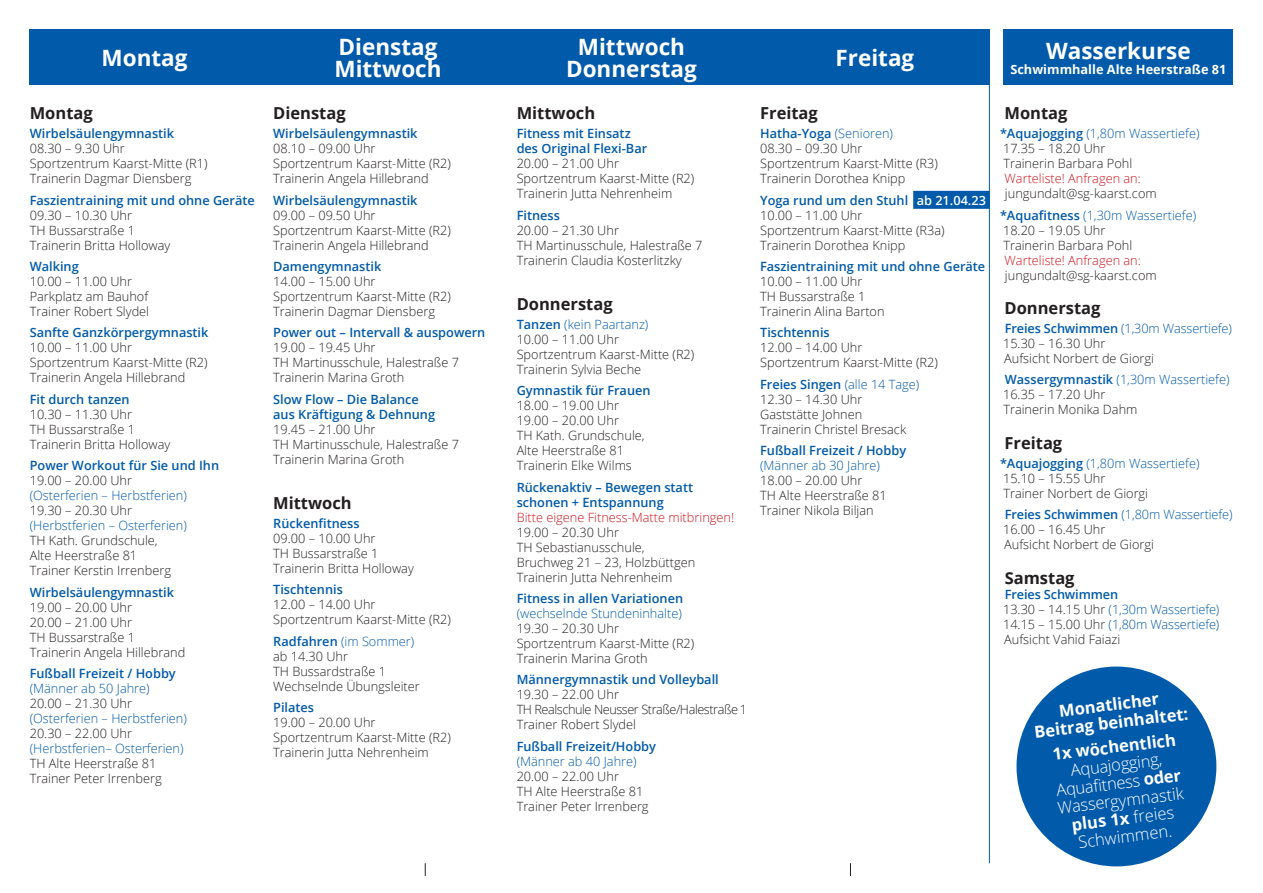
<style>
.page{position:relative;width:1263px;height:893px;background:#fff}
.page>*{position:absolute;margin:0;border:0;box-sizing:border-box;transform-origin:0 0}
.t1{font:700 22.5px/22.5px "Open Sans";color:#fff}
.t2{font:700 16.5px "Open Sans";color:#231f20}
.t3{font:300 16.5px/18px "Open Sans";color:#fff;text-align:center}
.t4{font:700 16.5px/18px "Open Sans";color:#fff;text-align:center}
.t5{font:300 12.75px/15px "Open Sans";color:#231f20}
.t6{font:300 12.75px/15px "Open Sans";color:#015aaa}
.t7{font:300 12.75px/15px "Open Sans";letter-spacing:-.035em;color:#231f20}
.t8{font:600 12.75px/15px "Open Sans";color:#015aaa}
.t9{font:700 12.75px "Open Sans";color:#fff}
.s1{font-weight:600;color:#015aaa}
.s2{font-weight:300;color:#231f20}
.s3{color:#015aaa}
.s4{font-weight:600}
.s5{color:#231f20}
.s6{color:#cd151d}
.s7{font-weight:600;color:#fff}
.s8{font-weight:700}
</style>
<div class="page">
<div style="left:30px;top:30px;width:960px;height:55px;background:#015aaa"></div>
<div style="left:913px;top:191px;width:77px;height:18px;background:#015aaa"></div>
<div style="left:1003px;top:30px;width:230px;height:55px;background:#015aaa"></div>
<svg style="left:425px;top:863px;width:1px;height:13px"></svg>
<svg style="left:850px;top:863px;width:1px;height:13px"></svg>
<hr style="left:989px;top:85px;width:1px;height:778px;background:#015aaa">
<div style="left:1016px;top:666px;width:200px;height:200px;background:#015aaa;border-radius:50%"></div>
<p class="t1" style="left:102px;top:46px;width:87px">Montag</p>
<p class="t2" style="left:30px;top:101px;width:65px">Montag</p>
<p class="t5" style="left:30px;top:126px;width:179px"><span class="s1">Wirbelsäulengymnastik<br></span>08.30 – 9.30 Uhr<br>Sportzentrum Kaarst-Mitte (R1)<br>Trainerin Dagmar Diensberg</p>
<p class="t8" style="left:30px;top:192px;width:227px">Faszientraining mit und ohne Geräte<br><span class="s2">09.30 – 10.30 Uhr</span></p>
<p class="t5" style="left:30px;top:222px;width:107px">TH Bussarstraße 1</p>
<p class="t5" style="left:30px;top:237px;width:142px">Trainerin Britta Holloway</p>
<p class="t5" style="left:30px;top:258px;width:121px"><span class="s1">Walking<br></span>10.00 – 11.00 Uhr<br>Parkplatz am Bauhof<br>Trainer Robert Slydel</p>
<p class="t5" style="left:30px;top:325px;width:180px"><span class="s1">Sanfte Ganzkörpergymnastik<br></span>10.00 – 11.00 Uhr<br>Sportzentrum Kaarst-Mitte (R2)<br>Trainerin Angela Hillebrand</p>
<p class="t5" style="left:30px;top:391px;width:142px"><span class="s1">Fit durch tanzen<br></span>10.30 – 11.30 Uhr<br>TH Bussarstraße 1<br>Trainerin Britta Holloway</p>
<p class="t5" style="left:30px;top:458px;width:191px"><span class="s1">Power Workout für Sie und Ihn<br></span>19.00 – 20.00 Uhr<br><span class="s3">(Osterferien – Herbstferien)<br></span>19.30 – 20.30 Uhr<br><span class="s3">(Herbstferien – Osterferien)<br></span>TH Kath. Grundschule,<br>Alte Heerstraße 81<br>Trainer Kerstin Irrenberg</p>
<p class="t5" style="left:30px;top:584px;width:157px"><span class="s1">Wirbelsäulengymnastik<br></span>19.00 – 20.00 Uhr<br>20.00 – 21.00 Uhr<br>TH Bussarstraße 1<br>Trainerin Angela Hillebrand</p>
<p class="t6" style="left:30px;top:665px;width:159px"><span class="s4">Fußball Freizeit / Hobby </span>(Männer ab 50 Jahre)<br><span class="s5">20.00 – 21.30 Uhr </span>(Osterferien – Herbstferien)<br><span class="s5">20.30 – 22.00 Uhr </span>(Herbstferien– Osterferien)<br><span class="s5">TH Alte Heerstraße 81<br>Trainer Peter Irrenberg</span></p>
<p class="t1" style="left:334px;top:35px;width:109px">Dienstag<br>Mittwoch</p>
<p class="t1" style="left:566px;top:35px;width:132px;text-align:center">Mittwoch<br>Donnerstag</p>
<p class="t1" style="left:835px;top:46px;width:80px">Freitag</p>
<p class="t1" style="left:1046px;top:39px;width:146px">Wasserkurse</p>
<p class="t9" style="left:1010px;top:60px;width:218px">Schwimmhalle Alte Heerstraße 81</p>
<p class="t2" style="left:1004px;top:101px;width:65px">Montag</p>
<p class="t5" style="left:1000px;top:126px;width:201px"><span class="s1">*Aquajogging</span> <span class="s3">(1,80m Wassertiefe)<br></span>17.35 – 18.20 Uhr<br>Trainerin Barbara Pohl<br><span class="s6">Warteliste! Anfragen an: </span>jungundalt@sg-kaarst.com</p>
<p class="t5" style="left:1000px;top:207px;width:198px"><span class="s1">*Aquafitness</span> <span class="s3">(1,30m Wassertiefe)<br></span>18.20 – 19.05 Uhr<br>Trainerin Barbara Pohl<br><span class="s6">Warteliste! Anfragen an: </span>jungundalt@sg-kaarst.com</p>
<p class="t2" style="left:1004px;top:296px;width:97px">Donnerstag</p>
<p class="t5" style="left:1003px;top:321px;width:230px"><span class="s1">Freies Schwimmen</span> <span class="s3">(1,30m Wassertiefe)<br></span>15.30 – 16.30 Uhr<br>Aufsicht Norbert de Giorgi</p>
<p class="t5" style="left:1003px;top:372px;width:228px"><span class="s1">Wassergymnastik</span> <span class="s3">(1,30m Wassertiefe)<br></span>16.35 – 17.20 Uhr<br>Trainerin Monika Dahm</p>
<p class="t2" style="left:1004px;top:431px;width:59px">Freitag</p>
<p class="t5" style="left:1000px;top:455px;width:201px"><span class="s1">*Aquajogging</span> <span class="s3">(1,80m Wassertiefe)<br></span>15.10 – 15.55 Uhr<br>Trainer Norbert de Giorgi</p>
<p class="t5" style="left:1003px;top:507px;width:231px"><span class="s1">Freies Schwimmen</span> <span class="s3">(1,80m Wassertiefe)<br></span>16.00 – 16.45 Uhr<br>Aufsicht Norbert de Giorgi</p>
<p class="t2" style="left:1005px;top:566px;width:71px">Samstag</p>
<p class="t8" style="left:1005px;top:586px;width:115px">Freies Schwimmen</p>
<p class="t6" style="left:1003px;top:601px;width:218px"><span class="s5">13.30 – 14.15 Uhr</span> (1,30m Wassertiefe)<br><span class="s5">14.15 – 15.00 Uhr</span> (1,80m Wassertiefe)</p>
<p class="t5" style="left:1004px;top:631px;width:117px">Aufsicht Vahid Faiazi</p>
<p class="t2" style="left:273px;top:101px;width:74px">Dienstag</p>
<p class="t5" style="left:273px;top:126px;width:179px"><span class="s1">Wirbelsäulengymnastik<br></span>08.10 – 09.00 Uhr<br>Sportzentrum Kaarst-Mitte (R2)<br>Trainerin Angela Hillebrand</p>
<p class="t5" style="left:273px;top:192px;width:179px"><span class="s1">Wirbelsäulengymnastik<br></span>09.00 – 09.50 Uhr<br>Sportzentrum Kaarst-Mitte (R2)<br>Trainerin Angela Hillebrand</p>
<p class="t5" style="left:273px;top:258px;width:179px"><span class="s1">Damengymnastik<br></span>14.00 – 15.00 Uhr<br>Sportzentrum Kaarst-Mitte (R2)<br>Trainerin Dagmar Diensberg</p>
<p class="t5" style="left:273px;top:325px;width:214px"><span class="s1">Power out – Intervall &amp; auspowern<br></span>19.00 – 19.45 Uhr<br>TH Martinusschule, Halestraße 7<br>Trainerin Marina Groth</p>
<p class="t5" style="left:273px;top:391px;width:187px"><span class="s1">Slow Flow – Die Balance<br>aus Kräftigung &amp; Dehnung<br></span>19.45 – 21.00 Uhr<br>TH Martinusschule, Halestraße 7<br>Trainerin Marina Groth</p>
<p class="t2" style="left:273px;top:491px;width:80px">Mittwoch</p>
<p class="t5" style="left:273px;top:515px;width:142px"><span class="s1">Rückenfitness<br></span>09.00 – 10.00 Uhr<br>TH Bussarstraße 1<br>Trainerin Britta Holloway</p>
<p class="t5" style="left:273px;top:582px;width:179px"><span class="s1">Tischtennis<br></span>12.00 – 14.00 Uhr<br>Sportzentrum Kaarst-Mitte (R2)</p>
<p class="t5" style="left:273px;top:633px;width:148px"><span class="s1">Radfahren</span> <span class="s3">(im Sommer) </span>ab 14.30 Uhr<br>TH Bussardstraße 1<br>Wechselnde Übungsleiter</p>
<p class="t5" style="left:273px;top:700px;width:179px"><span class="s1">Pilates<br></span>19.00 – 20.00 Uhr<br>Sportzentrum Kaarst-Mitte (R2)<br>Trainerin Jutta Nehrenheim</p>
<p class="t2" style="left:517px;top:101px;width:80px">Mittwoch</p>
<p class="t5" style="left:517px;top:126px;width:179px"><span class="s1">Fitness mit Einsatz<br>des Original Flexi-Bar<br></span>20.00 – 21.00 Uhr<br>Sportzentrum Kaarst-Mitte (R2)<br>Trainerin Jutta Nehrenheim</p>
<p class="t5" style="left:517px;top:207px;width:187px"><span class="s1">Fitness<br></span>20.00 – 21.30 Uhr<br>TH Martinusschule, Halestraße 7<br>Trainerin Claudia Kosterlitzky</p>
<p class="t2" style="left:517px;top:292px;width:97px">Donnerstag</p>
<p class="t5" style="left:517px;top:316px;width:179px"><span class="s1">Tanzen</span> <span class="s3">(kein Paartanz)<br></span>10.00 – 11.00 Uhr<br>Sportzentrum Kaarst-Mitte (R2)<br>Trainerin Sylvia Beche</p>
<p class="t5" style="left:517px;top:383px;width:135px"><span class="s1">Gymnastik für Frauen<br></span>18.00 – 19.00 Uhr<br>19.00 – 20.00 Uhr<br>TH Kath. Grundschule,<br>Alte Heerstraße 81<br>Trainerin Elke Wilms</p>
<p class="t5" style="left:517px;top:479px;width:219px"><span class="s1">Rückenaktiv – Bewegen statt schonen + Entspannung<br></span><span class="s6">Bitte eigene Fitness-Matte mitbringen!<br></span>19.00 – 20.30 Uhr<br>TH Sebastianusschule,<br>Bruchweg 21 – 23, Holzbüttgen<br>Trainerin Jutta Nehrenheim</p>
<p class="t5" style="left:517px;top:590px;width:179px"><span class="s1">Fitness in allen Variationen </span><span class="s3">(wechselnde Stundeninhalte)<br></span>19.30 – 20.30 Uhr<br>Sportzentrum Kaarst-Mitte (R2)<br>Trainerin Marina Groth</p>
<p class="t7" style="left:517px;top:672px;width:232px"><span class="s1">Männergymnastik und Volleyball<br></span>19.30 – 22.00 Uhr<br>TH Realschule Neusser Straße/Halestraße 1<br>Trainer Robert Slydel</p>
<p class="t5" style="left:517px;top:738px;width:141px"><span class="s1">Fußball Freizeit/Hobby </span><span class="s3">(Männer ab 40 Jahre)<br></span>20.00 – 22.00 Uhr<br>TH Alte Heerstraße 81<br>Trainer Peter Irrenberg</p>
<p class="t2" style="left:760px;top:101px;width:59px">Freitag</p>
<p class="t5" style="left:760px;top:126px;width:179px"><span class="s1">Hatha-Yoga</span> <span class="s3">(Senioren)<br></span>08.30 – 09.30 Uhr<br>Sportzentrum Kaarst-Mitte (R3)<br>Trainerin Dorothea Knipp</p>
<p class="t5" style="left:760px;top:192px;width:227px"><span class="s1">Yoga rund um den Stuhl</span> <span class="s7">ab 21.04.23<br></span>10.00 – 11.00 Uhr<br>Sportzentrum Kaarst-Mitte (R3a)<br>Trainerin Dorothea Knipp</p>
<p class="t5" style="left:760px;top:258px;width:227px"><span class="s1">Faszientraining mit und ohne Geräte<br></span>10.00 – 11.00 Uhr<br>TH Bussarstraße 1<br>Trainerin Alina Barton</p>
<p class="t5" style="left:760px;top:325px;width:179px"><span class="s1">Tischtennis<br></span>12.00 – 14.00 Uhr<br>Sportzentrum Kaarst-Mitte (R2)</p>
<p class="t5" style="left:760px;top:376px;width:161px"><span class="s1">Freies Singen</span> <span class="s3">(alle 14 Tage)<br></span>12.30 – 14.30 Uhr<br>Gaststätte Johnen<br>Trainerin Christel Bresack</p>
<p class="t5" style="left:760px;top:443px;width:148px"><span class="s1">Fußball Freizeit / Hobby </span><span class="s3">(Männer ab 30 Jahre)<br></span>18.00 – 20.00 Uhr<br>TH Alte Heerstraße 81<br>Trainer Nikola Biljan</p>
<p class="t4" style="left:1031px;top:705px;width:156px;rotate:-7deg">Monatlicher<br>Beitrag beinhaltet:</p>
<p class="t3" style="left:1050px;top:745px;width:128px;rotate:-7deg"><span class="s8">1x wöchentlich<br></span>Aquajogging,<br>Aquafi tness <span class="s8">oder<br></span>Wassergymnastik <span class="s8">plus 1x</span> freies<br>Schwimmen.</p>
</div>
